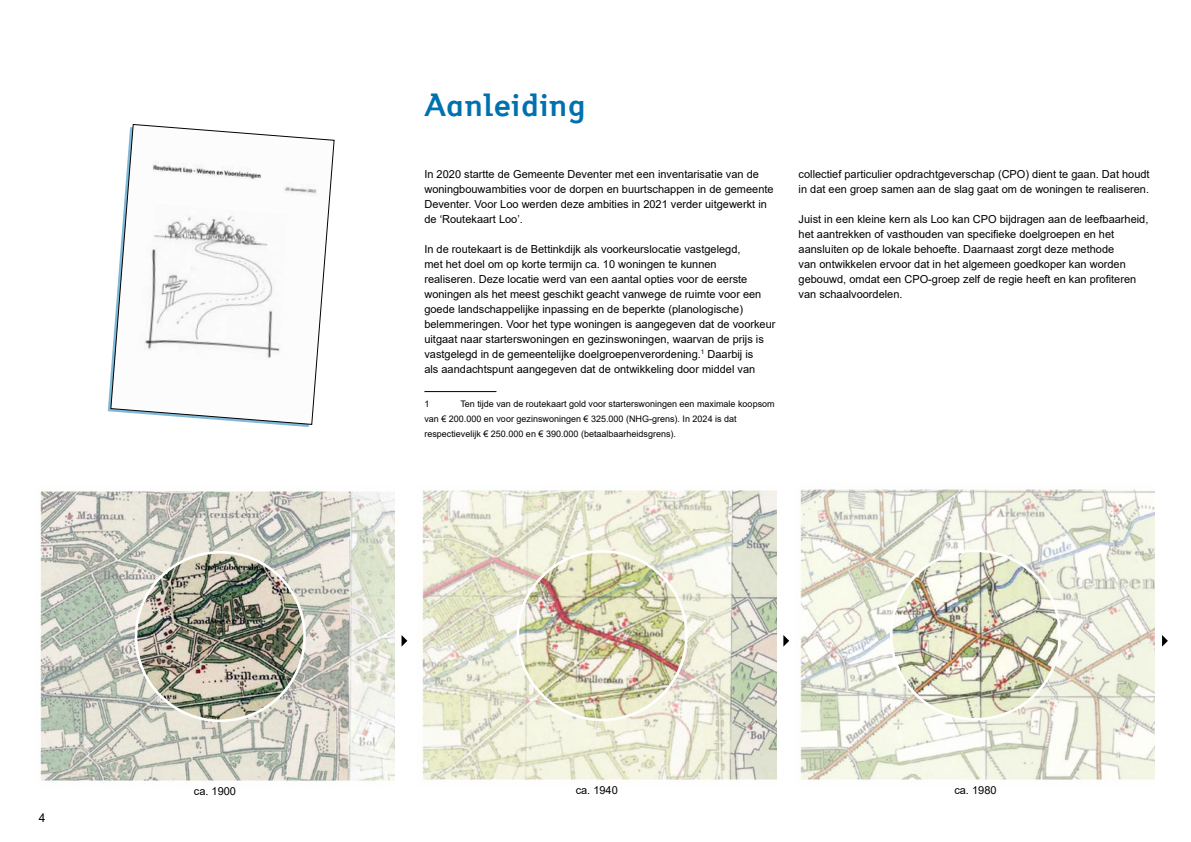
<style>
.page{position:relative;width:1191px;height:842px;background:#fff}
.page>*{position:absolute;margin:0;border:0;box-sizing:border-box;transform-origin:0 0}
.t1{font:700 36px "Jeunesse Std";color:#0071af}
.t2{font:12px "Arial";color:#000}
.t3{font:11px/15px "Arial";color:#000}
.t4{font:9px/15px "Arial";color:#000}
</style>
<div class="page">
<svg style="left:111px;top:124px;width:223px;height:301px"></svg>
<hr style="left:424px;top:391px;width:72px;height:1px;background:#000">
<img style="left:35px;top:491px;width:359px;height:291px">
<img style="left:422px;top:489px;width:354px;height:292px">
<img style="left:136px;top:552px;width:168px;height:169px;border-radius:84px">
<img style="left:518px;top:551px;width:168px;height:169px;border-radius:84px">
<svg style="left:401px;top:635px;width:6px;height:12px"></svg>
<svg style="left:783px;top:635px;width:6px;height:12px"></svg>
<svg style="left:1162px;top:635px;width:5px;height:12px"></svg>
<img style="left:800px;top:489px;width:355px;height:292px">
<img style="left:891px;top:551px;width:168px;height:168px;border-radius:84px">
<p class="t2" style="left:39px;top:809px;width:8px">4</p>
<h1 class="t1" style="left:424px;top:84px;width:163px">Aanleiding</h1>
<p class="t3" style="left:424px;top:167px;width:351px">In 2020 startte de Gemeente Deventer met een inventarisatie van de woningbouwambities voor de dorpen en buurtschappen in de gemeente Deventer. Voor Loo werden deze ambities in 2021 verder uitgewerkt in de ‘Routekaart Loo’.</p>
<p class="t3" style="left:424px;top:242px;width:352px">In de routekaart is de Bettinkdijk als voorkeurslocatie vastgelegd,<br>met het doel om op korte termijn ca. 10 woningen te kunnen<br>realiseren. Deze locatie werd van een aantal opties voor de eerste woningen als het meest geschikt geacht vanwege de ruimte voor een goede landschappelijke inpassing en de beperkte (planologische) belemmeringen. Voor het type woningen is aangegeven dat de voorkeur uitgaat naar starterswoningen en gezinswoningen, waarvan de prijs is vastgelegd in de gemeentelijke doelgroepenverordening.<sup>1</sup> Daarbij is<br>als aandachtspunt aangegeven dat de ontwikkeling door middel van</p>
<p class="t4" style="left:424px;top:396px;width:7px">1</p>
<p class="t4" style="left:424px;top:396px;width:352px;text-indent:36px">Ten tijde van de routekaart gold voor starterswoningen een maximale koopsom van € 200.000 en voor gezinswoningen € 325.000 (NHG-grens). In 2024 is dat respectievelijk € 250.000 en € 390.000 (betaalbaarheidsgrens).</p>
<p class="t3" style="left:798px;top:167px;width:352px">collectief particulier opdrachtgeverschap (CPO) dient te gaan. Dat houdt in dat een groep samen aan de slag gaat om de woningen te realiseren.</p>
<p class="t3" style="left:798px;top:212px;width:351px">Juist in een kleine kern als Loo kan CPO bijdragen aan de leefbaarheid, het aantrekken of vasthouden van specifieke doelgroepen en het aansluiten op de lokale behoefte. Daarnaast zorgt deze methode<br>van ontwikkelen ervoor dat in het algemeen goedkoper kan worden gebouwd, omdat een CPO-groep zelf de regie heeft en kan profiteren van schaalvoordelen.</p>
<p class="t3" style="left:194px;top:784px;width:44px">ca. 1900</p>
<p class="t3" style="left:575px;top:783px;width:44px">ca. 1940</p>
<p class="t3" style="left:954px;top:783px;width:44px">ca. 1980</p>
</div>
